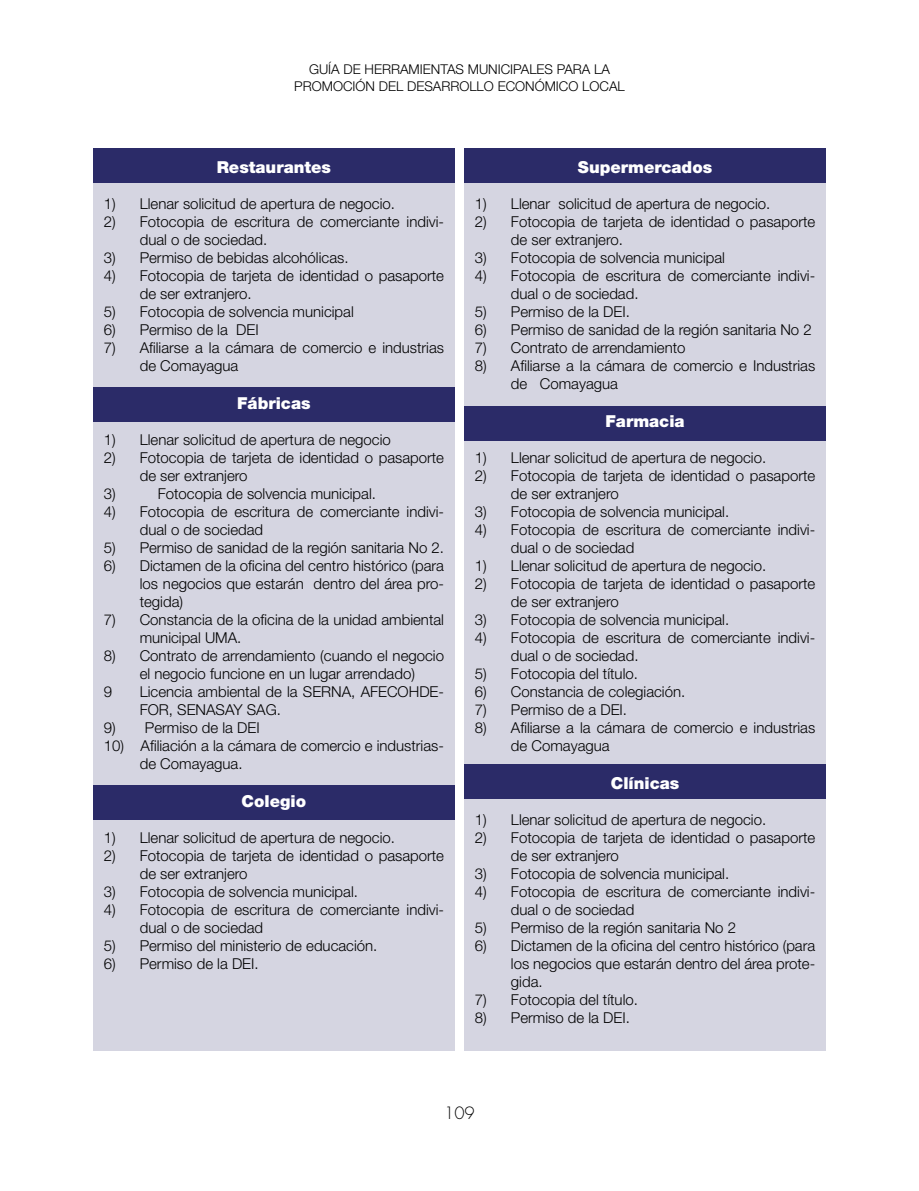
<style>
.page{position:relative;width:919px;height:1191px;background:#fff}
.page>*{position:absolute;margin:0;border:0;box-sizing:border-box;transform-origin:0 0}
.t1{font:900 16.5px "Helvetica Neue";color:#fff}
.t2{font:300 16.5px "Futura";color:#000}
.t3{font:300 15px/18px "Helvetica Neue";color:#000}
.t4{font:300 13.5px "Helvetica Neue";color:#000}
</style>
<div class="page">
<div style="left:464px;top:149px;width:361px;height:901px;background:#d5d5e1"></div>
<div style="left:93px;top:149px;width:361px;height:901px;background:#d5d5e1"></div>
<div style="left:464px;top:149px;width:361px;height:34px;background:#2b2b68"></div>
<div style="left:93px;top:149px;width:361px;height:34px;background:#2b2b68"></div>
<div style="left:464px;top:406px;width:361px;height:34px;background:#2b2b68"></div>
<div style="left:464px;top:764px;width:361px;height:34px;background:#2b2b68"></div>
<div style="left:93px;top:388px;width:361px;height:34px;background:#2b2b68"></div>
<div style="left:93px;top:785px;width:361px;height:34px;background:#2b2b68"></div>
<p class="t4" style="left:309px;top:61px;width:257px">GUÍA de HERRAMIENTAS MUNICIPALES para</p>
<p class="t4" style="left:594px;top:61px;width:9px">la</p>
<p class="t4" style="left:294px;top:78px;width:94px">PROMOCIÓN del</p>
<p class="t4" style="left:407px;top:78px;width:219px">DESARROLLO ECONÓMICO LOCAL</p>
<p class="t1" style="left:217px;top:157px;width:116px">Restaurantes</p>
<p class="t3" style="left:104px;top:195px;width:293px">1) Llenar solicitud de apertura de negocio.</p>
<p class="t3" style="left:140px;top:213px;width:306px;text-indent:-36px">2) Fotocopia de escritura de comerciante indivi&shy;dual o de sociedad.</p>
<p class="t3" style="left:104px;top:249px;width:246px">3) Permiso de bebidas alcohólicas.</p>
<p class="t3" style="left:140px;top:267px;width:306px;text-indent:-36px">4) Fotocopia de tarjeta de identidad o pasaporte de ser extranjero.</p>
<p class="t3" style="left:104px;top:303px;width:251px">5) Fotocopia de solvencia municipal</p>
<p class="t3" style="left:104px;top:321px;width:156px">6) Permiso de la DEI</p>
<p class="t3" style="left:140px;top:339px;width:306px;text-indent:-36px">7) Afiliarse a la cámara de comercio e industrias de Comayagua</p>
<p class="t1" style="left:237px;top:393px;width:75px">Fábricas</p>
<p class="t3" style="left:104px;top:430px;width:288px">1) Llenar solicitud de apertura de negocio</p>
<p class="t3" style="left:104px;top:448px;width:342px">2) Fotocopia de tarjeta de identidad o pasaporte</p>
<p class="t3" style="left:140px;top:466px;width:109px">de ser extranjero</p>
<p class="t3" style="left:104px;top:484px;width:13px">3)</p>
<p class="t3" style="left:158px;top:484px;width:220px">Fotocopia de solvencia municipal.</p>
<p class="t3" style="left:140px;top:502px;width:306px;text-indent:-36px">4) Fotocopia de escritura de comerciante indivi&shy;dual o de sociedad</p>
<p class="t3" style="left:104px;top:538px;width:342px">5) Permiso de sanidad de la región sanitaria No 2.</p>
<p class="t3" style="left:140px;top:556px;width:306px;text-align:justify;text-indent:-36px">6) Dictamen de la oficina del centro histórico (para los negocios que estarán dentro del área pro&shy;tegida)</p>
<p class="t3" style="left:140px;top:610px;width:306px;text-indent:-36px">7) Constancia de la oficina de la unidad ambiental municipal UMA.</p>
<p class="t3" style="left:104px;top:646px;width:342px">8) Contrato de arrendamiento (cuando el negocio</p>
<p class="t3" style="left:140px;top:664px;width:277px">el negocio funcione en un lugar arrendado)</p>
<p class="t3" style="left:104px;top:682px;width:10px">9</p>
<p class="t3" style="left:140px;top:682px;width:306px">Licencia ambiental de la SERNA, AFECOHDE-<br>FOR, SENASAY SAG.</p>
<p class="t3" style="left:104px;top:718px;width:157px">9) Permiso de la DEI</p>
<p class="t3" style="left:140px;top:736px;width:306px;text-indent:-36px">10) Afiliación a la cámara de comercio e industrias&shy;de Comayagua.</p>
<p class="t1" style="left:241px;top:791px;width:66px">Colegio</p>
<p class="t3" style="left:104px;top:828px;width:293px">1) Llenar solicitud de apertura de negocio.</p>
<p class="t3" style="left:140px;top:846px;width:306px;text-indent:-36px">2) Fotocopia de tarjeta de identidad o pasaporte de ser extranjero</p>
<p class="t3" style="left:104px;top:882px;width:256px">3) Fotocopia de solvencia municipal.</p>
<p class="t3" style="left:140px;top:900px;width:306px;text-indent:-36px">4) Fotocopia de escritura de comerciante indivi&shy;dual o de sociedad</p>
<p class="t3" style="left:104px;top:936px;width:275px">5) Permiso del ministerio de educación.</p>
<p class="t3" style="left:104px;top:954px;width:156px">6) Permiso de la DEI.</p>
<p class="t1" style="left:578px;top:157px;width:136px">Supermercados</p>
<p class="t3" style="left:475px;top:195px;width:297px">1) Llenar solicitud de apertura de negocio.</p>
<p class="t3" style="left:511px;top:213px;width:306px;text-indent:-36px">2) Fotocopia de tarjeta de identidad o pasaporte de ser extranjero.</p>
<p class="t3" style="left:475px;top:249px;width:251px">3) Fotocopia de solvencia municipal</p>
<p class="t3" style="left:511px;top:267px;width:306px;text-indent:-36px">4) Fotocopia de escritura de comerciante indivi&shy;dual o de sociedad.</p>
<p class="t3" style="left:475px;top:303px;width:156px">5) Permiso de la DEI.</p>
<p class="t3" style="left:475px;top:321px;width:338px">6) Permiso de sanidad de la región sanitaria No 2</p>
<p class="t3" style="left:475px;top:339px;width:212px">7) Contrato de arrendamiento</p>
<p class="t3" style="left:511px;top:357px;width:306px;text-indent:-36px">8) Afiliarse a la cámara de comercio e Industrias de Comayagua</p>
<p class="t1" style="left:605px;top:411px;width:81px">Farmacia</p>
<p class="t3" style="left:475px;top:448px;width:293px">1) Llenar solicitud de apertura de negocio.</p>
<p class="t3" style="left:511px;top:466px;width:306px;text-indent:-36px">2) Fotocopia de tarjeta de identidad o pasaporte de ser extranjero</p>
<p class="t3" style="left:475px;top:502px;width:256px">3) Fotocopia de solvencia municipal.</p>
<p class="t3" style="left:511px;top:520px;width:306px;text-indent:-36px">4) Fotocopia de escritura de comerciante indivi&shy;dual o de sociedad</p>
<p class="t3" style="left:475px;top:556px;width:293px">1) Llenar solicitud de apertura de negocio.</p>
<p class="t3" style="left:511px;top:574px;width:306px;text-indent:-36px">2) Fotocopia de tarjeta de identidad o pasaporte de ser extranjero</p>
<p class="t3" style="left:475px;top:610px;width:256px">3) Fotocopia de solvencia municipal.</p>
<p class="t3" style="left:511px;top:628px;width:306px;text-indent:-36px">4) Fotocopia de escritura de comerciante indivi&shy;dual o de sociedad.</p>
<p class="t3" style="left:475px;top:664px;width:164px">5) Fotocopia del título.</p>
<p class="t3" style="left:475px;top:682px;width:212px">6) Constancia de colegiación.</p>
<p class="t3" style="left:475px;top:700px;width:154px">7) Permiso de a DEI.</p>
<p class="t3" style="left:511px;top:718px;width:306px;text-indent:-36px">8) Afiliarse a la cámara de comercio e industrias de Comayagua</p>
<p class="t1" style="left:610px;top:773px;width:70px">Clínicas</p>
<p class="t3" style="left:475px;top:810px;width:293px">1) Llenar solicitud de apertura de negocio.</p>
<p class="t3" style="left:511px;top:828px;width:306px;text-indent:-36px">2) Fotocopia de tarjeta de identidad o pasaporte de ser extranjero</p>
<p class="t3" style="left:475px;top:864px;width:256px">3) Fotocopia de solvencia municipal.</p>
<p class="t3" style="left:511px;top:882px;width:306px;text-indent:-36px">4) Fotocopia de escritura de comerciante indivi&shy;dual o de sociedad</p>
<p class="t3" style="left:475px;top:918px;width:263px">5) Permiso de la región sanitaria No 2</p>
<p class="t3" style="left:511px;top:936px;width:306px;text-align:justify;text-indent:-36px">6) Dictamen de la oficina del centro histórico (para los negocios que estarán dentro del área prote&shy;gida.</p>
<p class="t3" style="left:475px;top:990px;width:164px">7) Fotocopia del título.</p>
<p class="t3" style="left:475px;top:1008px;width:156px">8) Permiso de la DEI.</p>
<p class="t2" style="left:444px;top:1102px;width:32px">109</p>
</div>
